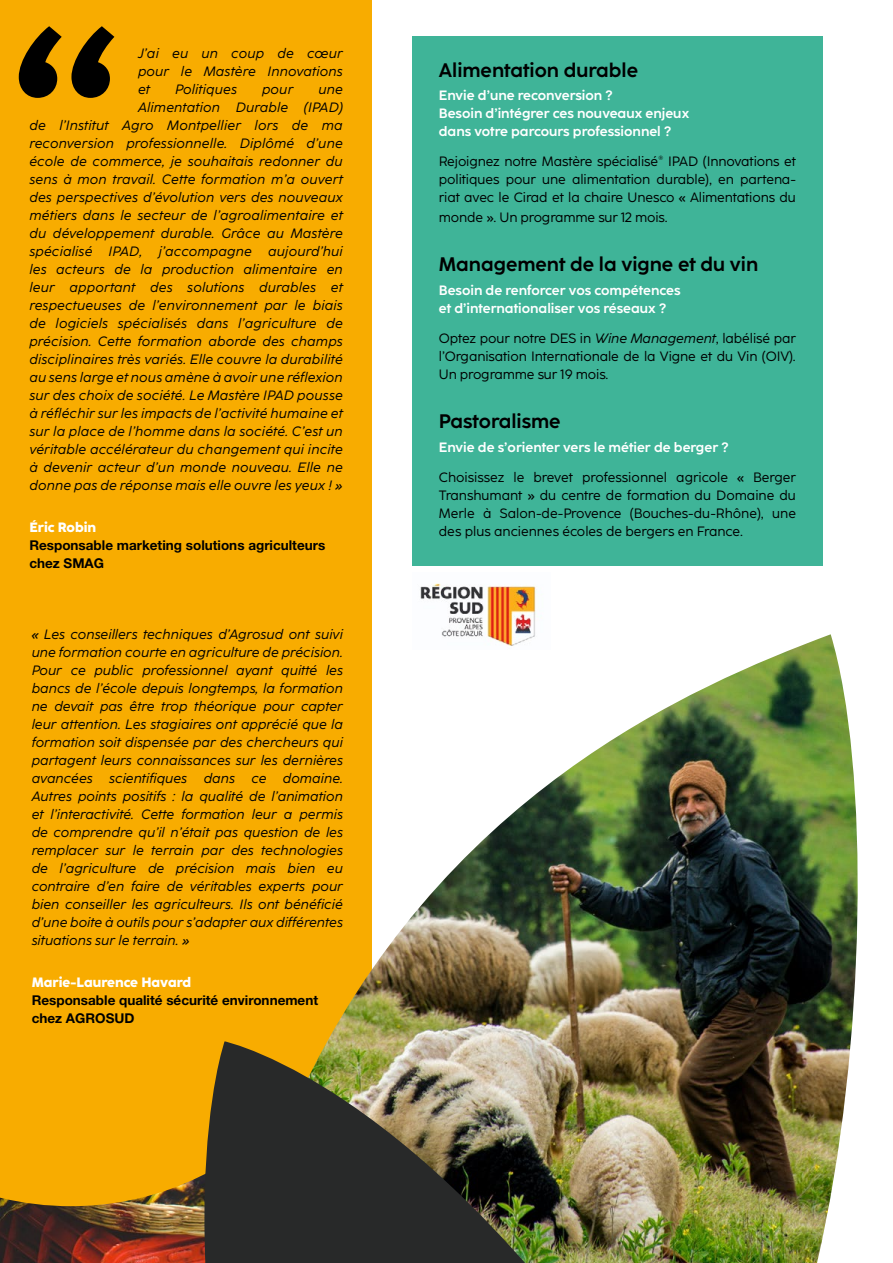
<style>
.page{position:relative;width:893px;height:1263px;background:#fff}
.page>*{position:absolute;margin:0;border:0;box-sizing:border-box;transform-origin:0 0}
.t1{font:700 19.5px "Coco Sharp";color:#000}
.t2{font:italic 13.5px/18px "Coco Sharp";letter-spacing:.01em;color:#000;text-align:justify}
.t3{font:13.5px/18px "Coco Sharp";letter-spacing:-.005em;color:#000;text-align:justify}
.t4{font:700 13.5px/18px "Coco Sharp";color:#fff}
.t5{font:700 13.5px/18px "Helvetica Neue LT Std";color:#000}
.t6{font:800 13.5px "Coco Sharp";color:#fff}
.s1{font-style:italic}
</style>
<div class="page">
<img style="left:0;top:1114px;width:155px;height:149px">
<div style="left:0;top:0;width:372px;height:1114px;background:#f8ac00"></div>
<svg style="left:19px;top:26px;width:95px;height:72px"></svg>
<div style="left:412px;top:36px;width:410px;height:530px;background:#3fb498"></div>
<img style="left:420px;top:583px;width:116px;height:51px">
<img style="left:327px;top:634px;width:531px;height:629px">
<img style="left:155px;top:1041px;width:533px;height:222px">
<p class="t2" style="left:138px;top:44px;width:206px">J’ai eu un coup de cœur pour le Mastère Innovations et</p>
<p class="t2" style="left:175px;top:80px;width:64px">Politiques</p>
<p class="t2" style="left:262px;top:80px;width:33px">pour</p>
<p class="t2" style="left:29px;top:80px;width:315px;text-align:right">une<br>Alimentation Durable (IPAD)<br>de l’Institut Agro Montpellier lors de ma reconversion professionnelle. Diplômé d’une école de commerce, je souhaitais redonner du sens à mon travail. Cette formation m’a ouvert des perspectives d’évolution vers des nouveaux métiers dans le secteur de l’agroalimentaire et du développement durable. Grâce au Mastère spécialisé IPAD, j’accompagne aujourd’hui les acteurs de la production alimentaire en leur apportant des solutions durables et respectueuses de l’environnement par le biais de logiciels spécialisés dans l’agriculture de précision. Cette formation aborde des champs disciplinaires très variés. Elle couvre la durabilité au sens large et nous amène à avoir une réflexion sur des choix de société. Le Mastère IPAD pousse à réfléchir sur les impacts de l’activité humaine et sur la place de l’homme dans la société. C’est un véritable accélérateur du changement qui incite à devenir acteur d’un monde nouveau. Elle ne donne pas de réponse mais elle ouvre les yeux ! »</p>
<p class="t6" style="left:29px;top:519px;width:68px">Éric Robin</p>
<p class="t5" style="left:29px;top:535px;width:297px">Responsable marketing solutions agriculteurs chez SMAG</p>
<p class="t2" style="left:32px;top:625px;width:313px">« Les conseillers techniques d’Agrosud ont suivi une formation courte en agriculture de précision.<br>Pour ce public professionnel ayant quitté les bancs de l’école depuis longtemps, la formation ne devait pas être trop théorique pour capter leur attention. Les stagiaires ont apprécié que la formation soit dispensée par des chercheurs qui partagent leurs connaissances sur les dernières avancées scientifiques dans ce domaine.<br>Autres points positifs : la qualité de l’animation et l’interactivité. Cette formation leur a permis de comprendre qu’il n’était pas question de les remplacer sur le terrain par des technologies de l’agriculture de précision mais bien eu contraire d’en faire de véritables experts pour bien conseiller les agriculteurs. Ils ont bénéficié d’une boite à outils pour s’adapter aux différentes situations sur le terrain. »</p>
<p class="t6" style="left:32px;top:974px;width:161px">Marie-Laurence Havard</p>
<p class="t5" style="left:32px;top:991px;width:288px">Responsable qualité sécurité environnement chez AGROSUD</p>
<h1 class="t1" style="left:439px;top:59px;width:201px">Alimentation durable</h1>
<p class="t4" style="left:439px;top:87px;width:252px">Envie d’une reconversion ?<br>Besoin d’intégrer ces nouveaux enjeux dans votre parcours professionnel ?</p>
<p class="t3" style="left:439px;top:153px;width:359px">Rejoignez notre Mastère spécialisé® IPAD (Innovations et politiques pour une alimentation durable), en partena&shy;riat avec le Cirad et la chaire Unesco « Alimentations du</p>
<p class="t3" style="left:439px;top:208px;width:230px">monde ». Un programme sur 12 mois.</p>
<h1 class="t1" style="left:439px;top:253px;width:321px">Management de la vigne et du vin</h1>
<p class="t4" style="left:439px;top:281px;width:243px">Besoin de renforcer vos compétences et d’internationaliser vos réseaux ?</p>
<p class="t3" style="left:439px;top:329px;width:359px">Optez pour notre DES in <span class="s1">Wine Management</span>, labélisé par l’Organisation Internationale de la Vigne et du Vin (OIV).<br>Un programme sur 19 mois.</p>
<h1 class="t1" style="left:439px;top:410px;width:123px">Pastoralisme</h1>
<p class="t4" style="left:439px;top:438px;width:291px">Envie de s’orienter vers le métier de berger ?</p>
<p class="t3" style="left:439px;top:468px;width:359px">Choisissez le brevet professionnel agricole « Berger Transhumant » du centre de formation du Domaine du Merle à Salon-de-Provence (Bouches-du-Rhône), une des plus anciennes écoles de bergers en France.</p>
</div>
